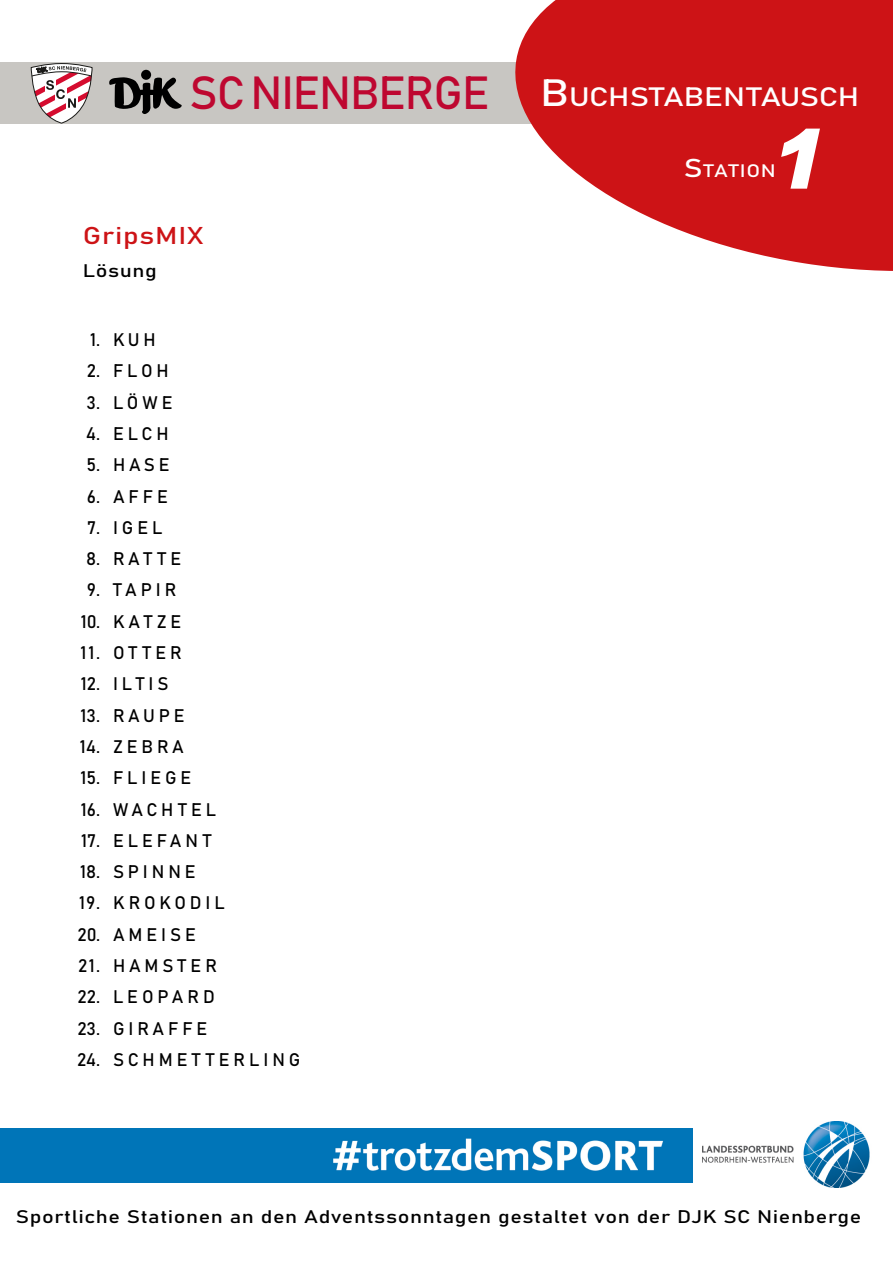
<style>
.page{position:relative;width:893px;height:1263px;background:#fff}
.page>*{position:absolute;margin:0;border:0;box-sizing:border-box;transform-origin:0 0}
.t1{font:italic 900 82.5px "Arial";color:#fff}
.t2{font:45.75px "Bahnschrift";letter-spacing:-.025em;color:#be0730}
.t3{font:26.25px "Bahnschrift";letter-spacing:-.01em;color:#fff;scale:1.2 1}
.t4{font:24px "Bahnschrift";letter-spacing:.025em;color:#cd1316;scale:1.2 1}
.t5{font:18px "Bahnschrift";letter-spacing:.2em;color:#000}
.t6{font:18px "Bahnschrift";letter-spacing:.22em;color:#000}
.t7{font:18px "Bahnschrift";letter-spacing:.025em;color:#000;scale:1.2 1}
.t8{font:18px "Bahnschrift";letter-spacing:.2em;color:#000;scale:1.2 1}
.t9{font:17.85px "Bahnschrift";letter-spacing:.025em;color:#fff;scale:1.2 1}
.s1{font-size:37.5px}
.s2{font-size:25.5px}
</style>
<div class="page">
<div style="left:0;top:62px;width:893px;height:61px;background:#c8c6c2"></div>
<svg style="left:109px;top:77px;width:73px;height:37px"></svg>
<div style="left:141px;top:70px;width:10px;height:10px;background:#000;border-radius:50%"></div>
<svg style="left:31px;top:63px;width:62px;height:61px"></svg>
<svg style="left:503px;top:0;width:390px;height:271px;fill:#cd1316"></svg>
<div style="left:0;top:1128px;width:692px;height:54px;background:#0075b8"></div>
<img style="left:117px;top:1128px;width:573px;height:54px">
<img style="left:703px;top:1121px;width:167px;height:66px">
<h2 class="t2" style="left:190px;top:64px;width:301px">SC NIENBERGE</h2>
<h3 class="t4" style="left:83px;top:218px;width:102px">GripsMIX</h3>
<p class="t8" style="left:83px;top:257px;width:63px">Lösung</p>
<p class="t5" style="left:90px;top:326px;width:67px">1. KUH</p>
<p class="t5" style="left:87px;top:357px;width:83px">2. FLOH</p>
<p class="t5" style="left:87px;top:389px;width:87px">3. LÖWE</p>
<p class="t5" style="left:86px;top:420px;width:84px">4. ELCH</p>
<p class="t5" style="left:86px;top:451px;width:85px">5. HASE</p>
<p class="t5" style="left:87px;top:482px;width:82px">6. AFFE</p>
<p class="t5" style="left:87px;top:514px;width:77px">7. IGEL</p>
<p class="t5" style="left:86px;top:545px;width:97px">8. RATTE</p>
<p class="t5" style="left:87px;top:576px;width:91px">9. TAPIR</p>
<p class="t5" style="left:81px;top:608px;width:102px">10. KATZE</p>
<p class="t5" style="left:81px;top:639px;width:103px">11. OTTER</p>
<p class="t5" style="left:81px;top:670px;width:89px">12. ILTIS</p>
<p class="t5" style="left:81px;top:702px;width:105px">13. RAUPE</p>
<p class="t5" style="left:80px;top:733px;width:106px">14. ZEBRA</p>
<p class="t6" style="left:80px;top:764px;width:112px">15. FLIEGE</p>
<p class="t5" style="left:81px;top:795px;width:137px">16. WACHTEL</p>
<p class="t6" style="left:81px;top:827px;width:132px">17. ELEFANT</p>
<p class="t5" style="left:80px;top:858px;width:117px">18. SPINNE</p>
<p class="t5" style="left:79px;top:889px;width:147px">19. KROKODIL</p>
<p class="t6" style="left:77px;top:921px;width:120px">20. AMEISE</p>
<p class="t6" style="left:78px;top:952px;width:141px">21. HAMSTER</p>
<p class="t6" style="left:78px;top:983px;width:139px">22. LEOPARD</p>
<p class="t6" style="left:77px;top:1015px;width:132px">23. GIRAFFE</p>
<p class="t6" style="left:77px;top:1046px;width:225px">24. SCHMETTERLING</p>
<h3 class="t3" style="left:540px;top:77px;width:267px"><span class="s1">B</span>UCHSTABENTAUSCH</h3>
<h1 class="t1" style="left:768px;top:108px;width:57px">1</h1>
<p class="t9" style="left:684px;top:157px;width:78px"><span class="s2">S</span>TATION</p>
<p class="t7" style="left:16px;top:1203px;width:706px">Sportliche Stationen an den Adventssonntagen gestaltet von der DJK SC Nienberge</p>
</div>
